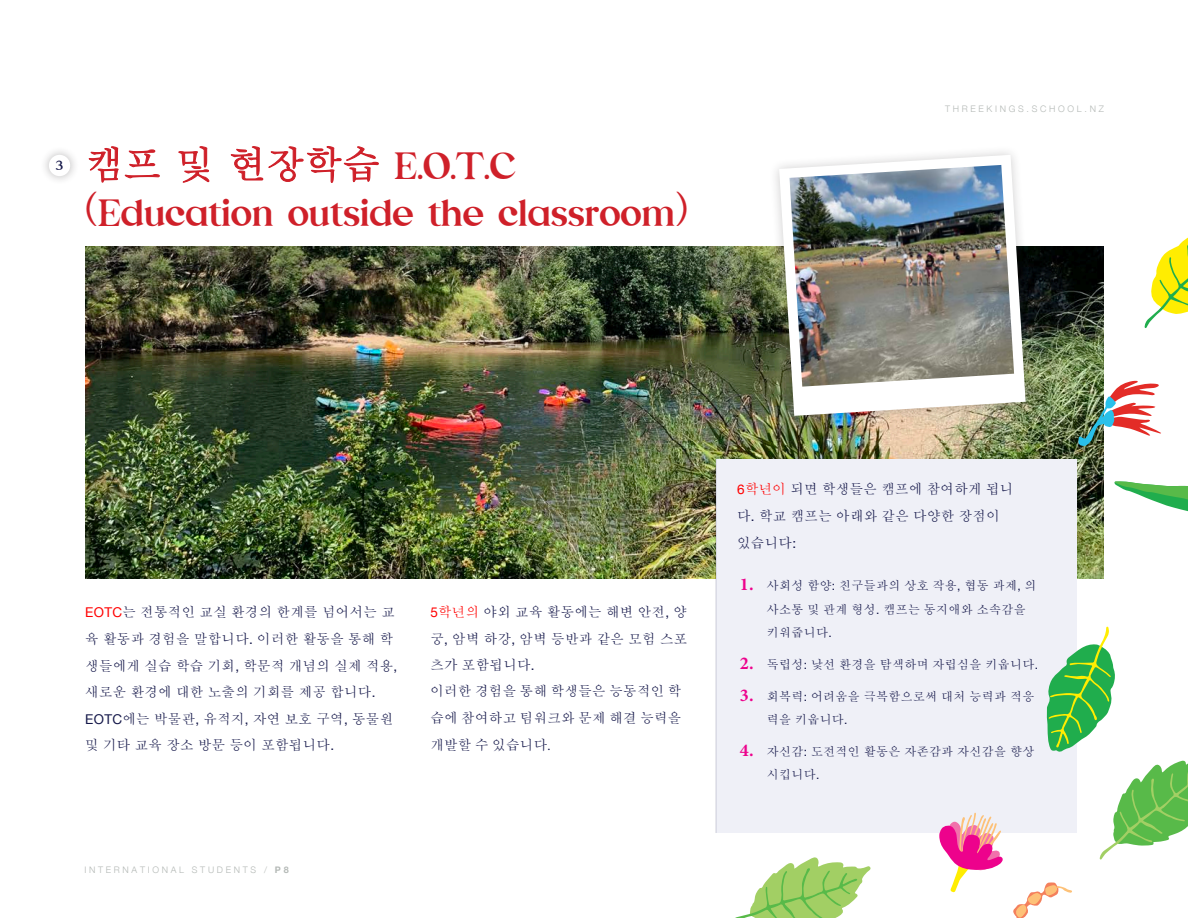
<style>
.page{position:relative;width:1188px;height:918px;background:#fff}
.page>*{position:absolute;margin:0;border:0;box-sizing:border-box;transform-origin:0 0}
.t1{font:38.1px/47.2px "Emerland";color:#cf2029}
.t2{font:500 13.5px/26.4px "Adobe Myungjo Std";letter-spacing:.02em;color:#15184a}
.t3{font:13.2px "Emerland";color:#15184a}
.t4{font:500 12px/23.4px "Adobe Myungjo Std";letter-spacing:.025em;color:#15184a}
.t5{font:300 9px "Helvetica Neue";letter-spacing:.3em;color:#b4b9b6}
.s1{font-family:"Adobe Myungjo Std";font-weight:500}
.s2{font-family:"Helvetica Neue";font-weight:400;color:#f00}
.s3{font-family:"Helvetica Neue";font-weight:400}
.s4{color:#f00}
.s5{font-family:"Minion Pro";font-weight:400}
.s6{font-weight:700}
.s7{font-family:"Minion Pro";font-weight:700;font-size:18px;color:#ed028c}
</style>
<div class="page">
<div style="left:40px;top:145px;width:39px;height:40px;background:#231f20;opacity:.33"></div>
<div style="left:49px;top:155px;width:21px;height:21px;background:#fff;border-radius:50%"></div>
<img style="left:85px;top:246px;width:1019px;height:333px">
<div style="left:769px;top:144px;width:267px;height:282px;background:#231f20;opacity:.22"></div>
<svg style="left:779px;top:155px;width:247px;height:261px"></svg>
<img style="left:790px;top:165px;width:224px;height:222px">
<div style="left:716px;top:459px;width:361px;height:374px;background:#eff0f7"></div>
<hr style="left:716px;top:459px;width:1px;height:374px;background:#15184a">
<svg style="left:1114px;top:481px;width:74px;height:31px"></svg>
<svg style="left:735px;top:857px;width:136px;height:61px"></svg>
<svg style="left:1144px;top:237px;width:44px;height:91px"></svg>
<svg style="left:939px;top:627px;width:249px;height:291px"></svg>
<img style="left:1078px;top:381px;width:83px;height:65px">
<p class="t3" style="left:56px;top:159px;width:9px">3</p>
<p class="t1" style="left:85px;top:142px;width:604px"><span class="s1">캠프 및 현장학습</span> E.O.T.C (Education outside the classroom)</p>
<p class="t5" style="left:945px;top:102px;width:160px">THREEKINGS.SCHOOL.NZ</p>
<p class="t2" style="left:85px;top:599px;width:314px"><span class="s2">EOTC</span>는 전통적인 교실 환경의 한계를 넘어서는 교 육 활동과 경험을 말합니다<span class="s3">.</span> 이러한 활동을 통해 학 생들에게 실습 학습 기회<span class="s3">,</span> 학문적 개념의 실제 적용<span class="s3">, </span>새로운 환경에 대한 노출의 기회를 제공 합니다<span class="s3">.<br>EOTC</span>에는 박물관<span class="s3">,</span> 유적지<span class="s3">,</span> 자연 보호 구역<span class="s3">,</span> 동물원 및 기타 교육 장소 방문 등이 포함됩니다<span class="s3">.</span></p>
<p class="t2" style="left:430px;top:599px;width:258px"><span class="s2">5</span><span class="s4">학년의</span> 야외 교육 활동에는 해변 안전<span class="s3">,</span> 양 궁<span class="s3">,</span> 암벽 하강<span class="s3">,</span> 암벽 등반과 같은 모험 스포 츠가 포함됩니다<span class="s3">.<br></span>이러한 경험을 통해 학생들은 능동적인 학 습에 참여하고 팀워크와 문제 해결 능력을 개발할 수 있습니다<span class="s5">.</span></p>
<p class="t5" style="left:84px;top:862px;width:206px">INTERNATIONAL STUDENTS / <span class="s6">P8</span></p>
<p class="t2" style="left:737px;top:476px;width:278px"><span class="s2">6</span><span class="s4">학년이</span> 되면 학생들은 캠프에 참여하게 됩니 다<span class="s3">.</span> 학교 캠프는 아래와 같은 다양한 장점이 있습니다<span class="s3">:</span></p>
<p class="t4" style="left:767px;top:574px;width:271px;text-indent:-27px"><span class="s7">1.</span> 사회성 함양<span class="s3">:</span> 친구들과의 상호 작용<span class="s3">,</span> 협동 과제<span class="s3">,</span> 의 사소통 및 관계 형성<span class="s3">.</span> 캠프는 동지애와 소속감을 키워줍니다<span class="s3">.</span></p>
<p class="t4" style="left:740px;top:653px;width:300px"><span class="s7">2.</span> 독립성<span class="s3">:</span> 낯선 환경을 탐색하며 자립심을 키웁니다<span class="s3">.</span></p>
<p class="t4" style="left:767px;top:685px;width:269px;line-height:23px;text-indent:-27px"><span class="s7">3.</span> 회복력<span class="s3">:</span> 어려움을 극복함으로써 대처 능력과 적응 력을 키웁니다<span class="s3">.</span></p>
<p class="t4" style="left:767px;top:740px;width:269px;line-height:23px;text-indent:-27px"><span class="s7">4.</span> 자신감<span class="s3">:</span> 도전적인 활동은 자존감과 자신감을 향상 시킵니다<span class="s3">.</span></p>
</div>
